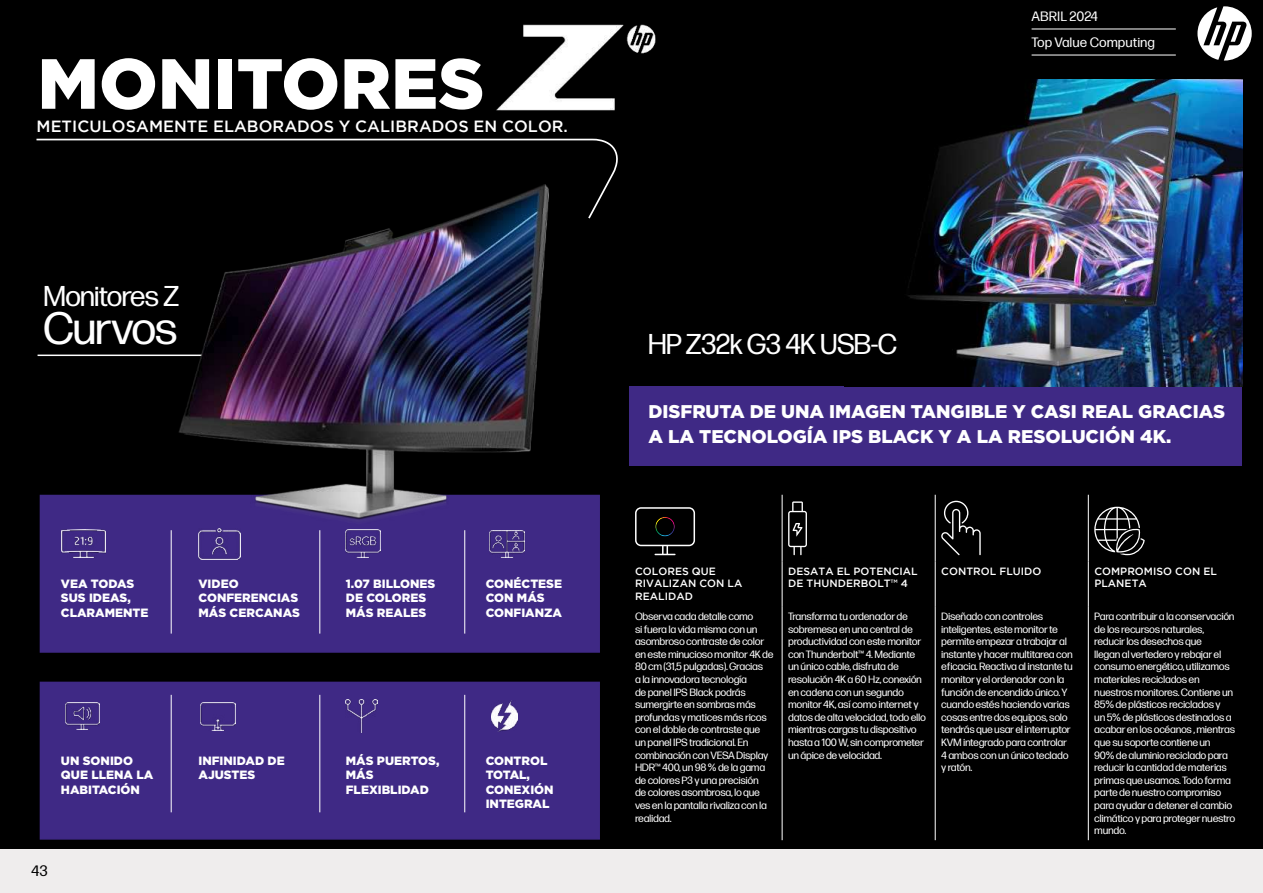
<style>
.page{position:relative;width:1263px;height:893px;background:#000}
.page>*{position:absolute;margin:0;border:0;box-sizing:border-box;transform-origin:0 0}
.t1{font:900 70.8px "Gotham HTF";color:#fff}
.t2{font:45.3px "Forma DJR Display";color:#fff}
.t3{font:28.65px "Forma DJR Display";color:#fff}
.t4{font:900 18.45px/25.8px "Gotham HTF";color:#fff}
.t5{font:500 16.2px "Gotham";letter-spacing:.005em;color:#fff}
.t6{font:15px "Forma DJR Micro";color:#000}
.t7{font:13.5px/26.1px "Forma DJR Micro";color:#fff}
.t8{font:900 12px/14.4px "Gotham HTF";color:#fff}
.t9{font:10.5px/12.6px "Forma DJR Micro";letter-spacing:-.03em;color:#fff}
.t10{font:500 10.5px/12.6px "Gotham";letter-spacing:.005em;color:#fff}
</style>
<div class="page">
<svg style="left:1197px;top:6px;width:55px;height:55px"></svg>
<hr style="left:1031px;top:29px;width:145px;height:1px;background:#fff">
<hr style="left:1031px;top:55px;width:145px;height:1px;background:#fff">
<div style="left:40px;top:495px;width:560px;height:158px;background:#3f2985;border:2px solid #3f2985"></div>
<div style="left:40px;top:682px;width:560px;height:158px;background:#3f2985;border:2px solid #3f2985"></div>
<img style="left:62px;top:530px;width:44px;height:28px">
<img style="left:198px;top:528px;width:43px;height:31px">
<img style="left:346px;top:530px;width:35px;height:28px">
<img style="left:490px;top:530px;width:34px;height:27px">
<img style="left:65px;top:702px;width:35px;height:28px">
<img style="left:345px;top:700px;width:32px;height:32px">
<img style="left:492px;top:700px;width:26px;height:32px">
<img style="left:200px;top:702px;width:35px;height:28px">
<hr style="left:171px;top:530px;width:1px;height:104px;background:#fff">
<hr style="left:171px;top:695px;width:1px;height:117px;background:#fff">
<hr style="left:319px;top:530px;width:1px;height:104px;background:#fff">
<hr style="left:319px;top:695px;width:1px;height:117px;background:#fff">
<hr style="left:464px;top:530px;width:1px;height:104px;background:#fff">
<hr style="left:464px;top:695px;width:1px;height:117px;background:#fff">
<svg style="left:37px;top:354px;width:141px;height:3px"></svg>
<img style="left:178px;top:220px;width:370px;height:300px">
<img style="left:496px;top:24px;width:160px;height:87px">
<svg style="left:36px;top:138px;width:582px;height:82px"></svg>
<div style="left:629px;top:386px;width:613px;height:79px;background:#3f2985"></div>
<hr style="left:782px;top:495px;width:1px;height:66px;background:#fff">
<hr style="left:935px;top:495px;width:1px;height:66px;background:#fff">
<hr style="left:1088px;top:495px;width:1px;height:66px;background:#fff">
<hr style="left:782px;top:561px;width:1px;height:45px;background:#fff">
<hr style="left:935px;top:561px;width:1px;height:45px;background:#fff">
<hr style="left:1088px;top:561px;width:1px;height:45px;background:#fff">
<hr style="left:782px;top:606px;width:1px;height:234px;background:#fff">
<hr style="left:935px;top:606px;width:1px;height:234px;background:#fff">
<hr style="left:1088px;top:606px;width:1px;height:234px;background:#fff">
<svg style="left:635px;top:507px;width:60px;height:48px"></svg>
<svg style="left:788px;top:501px;width:19px;height:54px"></svg>
<svg style="left:941px;top:501px;width:40px;height:54px"></svg>
<svg style="left:1094px;top:507px;width:51px;height:48px"></svg>
<img style="left:844px;top:79px;width:398px;height:308px">
<div style="left:0;top:849px;width:1263px;height:44px;background:#efeded"></div>
<h1 class="t1" style="left:38px;top:43px;width:448px">MONITORES</h1>
<h3 class="t5" style="left:37px;top:117px;width:533px">METICULOSAMENTE ELABORADOS Y CALIBRADOS EN COLOR.</h3>
<h3 class="t3" style="left:44px;top:285px;width:137px">Monitores Z</h3>
<h2 class="t2" style="left:44px;top:310px;width:135px">Curvos</h2>
<p class="t8" style="left:61px;top:576px;width:89px">VEA TODAS<br>SUS IDEAS,<br>CLARAMENTE</p>
<p class="t8" style="left:198px;top:576px;width:103px">VIDEO<br>CONFERENCIAS<br>MÁS CERCANAS</p>
<p class="t8" style="left:346px;top:576px;width:91px">1.07 BILLONES<br>DE COLORES<br>MÁS REALES</p>
<p class="t8" style="left:486px;top:576px;width:78px">CONÉCTESE<br>CON MÁS<br>CONFIANZA</p>
<p class="t8" style="left:61px;top:753px;width:94px">UN SONIDO<br>QUE LLENA LA<br>HABITACIÓN</p>
<h3 class="t6" style="left:31px;top:865px;width:18px">43</h3>
<p class="t8" style="left:198px;top:753px;width:88px">INFINIDAD DE<br>AJUSTES</p>
<p class="t8" style="left:346px;top:753px;width:95px">MÁS PUERTOS,<br>MÁS<br>FLEXIBLIDAD</p>
<p class="t8" style="left:486px;top:753px;width:70px">CONTROL<br>TOTAL,<br>CONEXIÓN<br>INTEGRAL</p>
<h3 class="t3" style="left:648px;top:332px;width:250px">HP Z32k G3 4K USB-C</h3>
<p class="t7" style="left:1031px;top:4px;width:125px">ABRIL 2024<br>Top Value Computing</p>
<h3 class="t4" style="left:648px;top:398px;width:578px">DISFRUTA DE UNA IMAGEN TANGIBLE Y CASI REAL GRACIAS<br>A LA TECNOLOGÍA IPS BLACK Y A LA RESOLUCIÓN 4K.</h3>
<p class="t10" style="left:635px;top:564px;width:109px">COLORES QUE<br>RIVALIZAN CON LA<br>REALIDAD</p>
<p class="t10" style="left:788px;top:564px;width:131px">DESATA EL POTENCIAL<br>DE THUNDERBOLT™ 4</p>
<p class="t10" style="left:941px;top:564px;width:102px">CONTROL FLUIDO</p>
<p class="t10" style="left:1094px;top:564px;width:124px">COMPROMISO CON EL<br>PLANETA</p>
<p class="t9" style="left:635px;top:609px;width:140px">Observa cada detalle como<br>si fuera la vida misma con un asombroso contraste de color en este minucioso monitor 4K de<br>80 cm (31,5 pulgadas). Gracias<br>a la innovadora tecnología<br>de panel IPS Black podrás sumergirte en sombras más profundas y matices más ricos con el doble de contraste que un panel IPS tradicional. En combinación con VESA Display<br>HDR™ 400, un 98 % de la gama de colores P3 y una precisión<br>de colores asombrosa, lo que ves en la pantalla rivaliza con la realidad.</p>
<p class="t9" style="left:788px;top:609px;width:139px">Transforma tu ordenador de sobremesa en una central de productividad con este monitor con Thunderbolt™ 4. Mediante un único cable, disfruta de resolución 4K a 60 Hz, conexión en cadena con un segundo monitor 4K, así como internet y datos de alta velocidad, todo ello mientras cargas tu dispositivo hasta a 100 W, sin comprometer un ápice de velocidad.</p>
<p class="t9" style="left:941px;top:609px;width:133px">Diseñado con controles inteligentes, este monitor te permite empezar a trabajar al instante y hacer multitarea con e昀椀cacia. Reactiva al instante tu monitor y el ordenador con la función de encendido único. Y cuando estés haciendo varias cosas entre dos equipos, solo tendrás que usar el interruptor<br>KVM integrado para controlar<br>4 ambos con un único teclado y ratón.</p>
<p class="t9" style="left:1094px;top:609px;width:143px">Para contribuir a la conservación de los recursos naturales, reducir los desechos que<br>llegan al vertedero y rebajar el consumo energético, utilizamos materiales reciclados en nuestros monitores. Contiene un<br>85% de plásticos reciclados y<br>un 5% de plásticos destinados a acabar en los océanos , mientras que su soporte contiene un<br>90% de aluminio reciclado para reducir la cantidad de materias primas que usamos. Todo forma parte de nuestro compromiso para ayudar a detener el cambio climático y para proteger nuestro mundo.</p>
</div>
